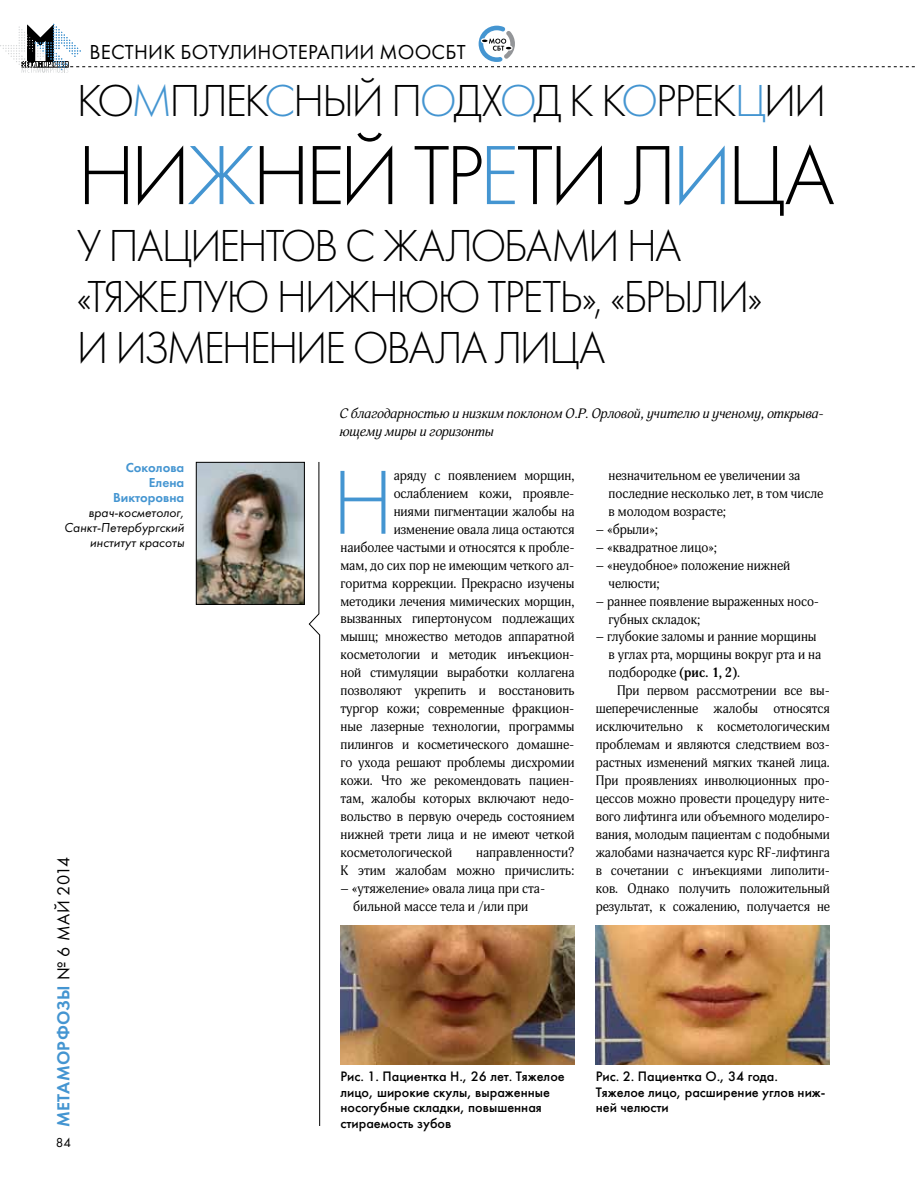
<style>
.page{position:relative;width:915px;height:1191px;background:#fff}
.page>*{position:absolute;margin:0;border:0;box-sizing:border-box;transform-origin:0 0}
.t1{font:300 94.2px "Futura";color:#4495d1}
.t2{font:300 87px "Futura";letter-spacing:-.05em;color:#000}
.t3{font:300 46.5px/51px "Futura";letter-spacing:-.055em;color:#000}
.t4{font:21px "Futura";letter-spacing:.01em;color:#000}
.t5{font:18px "Futura Demi";letter-spacing:.015em;color:#4495d1}
.t6{font:500 14.25px/15.8px "Futura";color:#000}
.t7{font:13.5px/18px "Adonis";color:#000}
.t8{font:13.5px/18px "Adonis";color:#000;text-align:justify;scale:.96 1}
.t9{font:italic 13.5px/18px "Adonis";letter-spacing:-.015em;color:#000}
.t10{font:italic 13.5px/15px "Futura";color:#000;text-align:right}
.t11{font:13.5px/15px "Futura Demi";color:#4495d1;text-align:right}
.t12{font:13.5px "Futura";color:#000}
.s1{color:#4495d1}
.s2{font-family:"Futura";color:#000}
.s3{font-weight:700}
</style>
<div class="page">
<img style="left:198px;top:464px;width:104px;height:139px">
<div style="left:196px;top:462px;width:108px;height:143px;border:1px solid #000"></div>
<svg style="left:308px;top:462px;width:12px;height:664px"></svg>
<img style="left:340px;top:925px;width:234px;height:139px">
<img style="left:595px;top:925px;width:234px;height:139px">
<svg style="left:0;top:24px;width:915px;height:49px"></svg>
<h3 class="t4" style="left:89px;top:39px;width:377px">ВЕСТНИК БОТУЛИНОТЕРАПИИ МООСБТ</h3>
<h3 class="t3" style="left:77px;top:75px;width:750px">Ко<span class="s1">м</span>плек<span class="s1">с</span>н ый п<span class="s1">о</span>дх<span class="s1">о</span>д к к<span class="s1">о</span>ррек<span class="s1">ц</span>ии</h3>
<h2 class="t2" style="left:77px;top:126px;width:759px">н и<span class="s1">ж</span>н ей тр<span class="s1">е</span>ти л<span class="s1">и</span>ца</h2>
<h3 class="t3" style="left:77px;top:220px;width:687px">у пациентов с жалобами на «тяжелую н ижн юю треть», «брыли» и измен ен ие овала лица</h3>
<p class="t11" style="left:113px;top:460px;width:73px">Соколова<br>Елена<br>Викторовна</p>
<p class="t10" style="left:64px;top:505px;width:121px">врач-косметолог,<br>Санкт-Петербургский институт красоты</p>
<h3 class="t5" style="left:52px;top:1127px;width:272px;rotate:-90deg">МЕТАМОРФОЗЫ <span class="s2">№ 6 МАЙ 2014</span></h3>
<p class="t12" style="left:56px;top:1134px;width:17px">84</p>
<p class="t9" style="left:339px;top:404px;width:485px">С благодарностью и низким поклоном О.Р. Орловой, учителю и ученому, открыва&shy;ющему миры и горизонты</p>
<h1 class="t1" style="left:332px;top:449px;width:63px">Н</h1>
<p class="t7" style="left:393px;top:466px;width:182px">аряду с появлением морщин,</p>
<p class="t7" style="left:393px;top:484px;width:182px">ослаблением кожи, проявле-</p>
<p class="t7" style="left:393px;top:502px;width:182px">ниями пигментации жалобы на</p>
<p class="t7" style="left:393px;top:520px;width:182px">изменение овала лица остаются</p>
<p class="t7" style="left:340px;top:538px;width:235px">наиболее частыми и относятся к пробле-</p>
<p class="t7" style="left:340px;top:556px;width:235px">мам, до сих пор не имеющим четкого ал-</p>
<p class="t7" style="left:340px;top:574px;width:235px">горитма коррекции. Прекрасно изучены</p>
<p class="t7" style="left:340px;top:592px;width:235px">методики лечения мимических морщин,</p>
<p class="t7" style="left:340px;top:610px;width:235px">вызванных гипертонусом подлежащих</p>
<p class="t7" style="left:340px;top:628px;width:235px">мышц; множество методов аппаратной</p>
<p class="t7" style="left:340px;top:646px;width:235px">косметологии и методик инъекцион-</p>
<p class="t7" style="left:340px;top:664px;width:235px">ной стимуляции выработки коллагена</p>
<p class="t7" style="left:340px;top:682px;width:235px">позволяют укрепить и восстановить</p>
<p class="t7" style="left:340px;top:699px;width:235px">тургор кожи; современные фракцион-</p>
<p class="t7" style="left:340px;top:717px;width:235px">ные лазерные технологии, программы</p>
<p class="t7" style="left:340px;top:735px;width:235px">пилингов и косметического домашне-</p>
<p class="t7" style="left:340px;top:753px;width:235px">го ухода решают проблемы дисхромии</p>
<p class="t7" style="left:340px;top:771px;width:235px">кожи. Что же рекомендовать пациен-</p>
<p class="t7" style="left:340px;top:789px;width:235px">там, жалобы которых включают недо-</p>
<p class="t7" style="left:340px;top:807px;width:235px">вольство в первую очередь состоянием</p>
<p class="t7" style="left:340px;top:825px;width:235px">нижней трети лица и не имеют четкой</p>
<p class="t7" style="left:340px;top:843px;width:113px">косметологической</p>
<p class="t7" style="left:340px;top:843px;width:235px;text-align:right">направленности?<br>К этим жалобам можно причислить:</p>
<p class="t7" style="left:340px;top:879px;width:206px;text-align:center">– «утяжеление» овала лица при ста&shy;бильной массе тела и /или при</p>
<p class="t7" style="left:608px;top:466px;width:216px">незначительном ее увеличении за последние несколько лет, в том числе в молодом возрасте;</p>
<p class="t7" style="left:595px;top:520px;width:64px">– «брыли»;</p>
<p class="t7" style="left:595px;top:538px;width:123px">– «квадратное лицо»;</p>
<p class="t7" style="left:608px;top:556px;width:183px;text-indent:-13px">– «неудобное» положение нижней челюсти;</p>
<p class="t7" style="left:608px;top:592px;width:212px;text-indent:-13px">– раннее появление выраженных носо&shy;губных складок;</p>
<p class="t7" style="left:608px;top:628px;width:214px;text-indent:-13px">– глубокие заломы и ранние морщины в углах рта, морщины вокруг рта и на подбородке <span class="s3">(рис. 1, 2)</span>.</p>
<p class="t8" style="left:595px;top:682px;width:245px;text-indent:21px">При первом рассмотрении все вы&shy;шеперечисленные жалобы относятся исключительно к косметологическим проблемам и являются следствием воз&shy;растных изменений мягких тканей лица.<br>При проявлениях инволюционных про&shy;цессов можно провести процедуру ните&shy;вого лифтинга или объемного моделиро&shy;вания, молодым пациентам с подобными жалобами назначается курс RF-лифтинга в сочетании с инъекциями липолити&shy;ков. Однако получить положительный результат, к сожалению, получается не</p>
<p class="t6" style="left:340px;top:1068px;width:226px">Рис. 1. Пациентка Н., 26 лет. Тяжелое лицо, широкие скулы, выраженные носогубные складки, повышенная стираемость зубов</p>
<p class="t6" style="left:595px;top:1068px;width:231px">Рис. 2. Пациентка О., 34 года.<br>Тяжелое лицо, расширение углов ниж&shy;ней челюсти</p>
</div>
